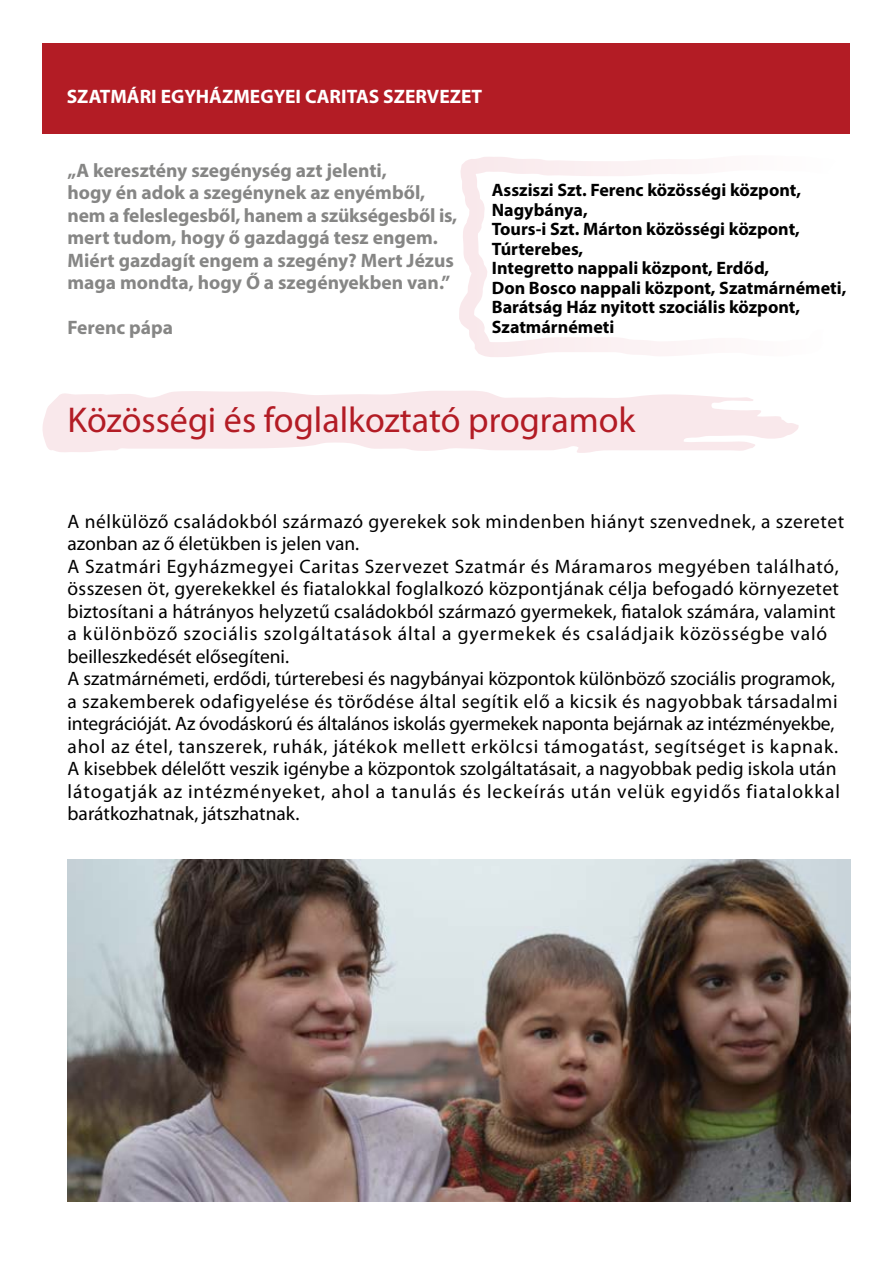
<style>
.page{position:relative;width:893px;height:1263px;background:#fff}
.page>*{position:absolute;margin:0;border:0;box-sizing:border-box;transform-origin:0 0}
.t1{font:36px "Myriad Pro";color:#b31c25}
.t2{font:19.5px/22.5px "Myriad Pro";letter-spacing:.02em;color:#000}
.t3{font:700 19.5px/22.5px "Myriad Pro";color:#868685}
.t4{font:700 19.5px "Myriad Pro";color:#fff}
.t5{font:700 18px/19.5px "Myriad Pro";color:#000}
</style>
<div class="page">
<svg style="left:42px;top:391px;width:757px;height:62px;fill:#f9e8eb"></svg>
<img style="left:68px;top:859px;width:782px;height:343px">
<div style="left:43px;top:43px;width:807px;height:91px;background:#b31c25"></div>
<svg style="left:459px;top:157px;width:217px;height:200px"></svg>
<p class="t4" style="left:67px;top:83px;width:417px">SZATMÁRI EGYHÁZMEGYEI CARITAS SZERVEZET</p>
<p class="t3" style="left:68px;top:158px;width:391px">„A keresztény szegénység azt jelenti,<br>hogy én adok a szegénynek az enyémből, nem a feleslegesből, hanem a szükségesből is, mert tudom, hogy ő gazdaggá tesz engem.<br>Miért gazdagít engem a szegény? Mert Jézus maga mondta, hogy Ő a szegényekben van.”</p>
<p class="t3" style="left:68px;top:316px;width:107px">Ferenc pápa</p>
<p class="t5" style="left:492px;top:180px;width:356px">Assziszi Szt. Ferenc közösségi központ,<br>Nagybánya,<br>Tours-i Szt. Márton közösségi központ,<br>Túrterebes,<br>Integretto nappali központ, Erdőd,<br>Don Bosco nappali központ, Szatmárnémeti,<br>Barátság Ház nyitott szociális központ,<br>Szatmárnémeti</p>
<h1 class="t1" style="left:68px;top:398px;width:569px">Közösségi és foglalkoztató programok</h1>
<p class="t2" style="left:68px;top:510px;width:778px">A nélkülöző családokból származó gyerekek sok mindenben hiányt szenvednek, a szeretet azonban az ő életükben is jelen van.<br>A Szatmári Egyházmegyei Caritas Szervezet Szatmár és Máramaros megyében található, összesen öt, gyerekekkel és fiatalokkal foglalkozó központjának célja befogadó környezetet biztosítani a hátrányos helyzetű családokból származó gyermekek, fiatalok számára, valamint a különböző szociális szolgáltatások által a gyermekek és családjaik közösségbe való beilleszkedését elősegíteni.<br>A szatmárnémeti, erdődi, túrterebesi és nagybányai központok különböző szociális programok, a szakemberek odafigyelése és törődése által segítik elő a kicsik és nagyobbak társadalmi integrációját. Az óvodáskorú és általános iskolás gyermekek naponta bejárnak az intézményekbe, ahol az étel, tanszerek, ruhák, játékok mellett erkölcsi támogatást, segítséget is kapnak.<br>A kisebbek délelőtt veszik igénybe a központok szolgáltatásait, a nagyobbak pedig iskola után látogatják az intézményeket, ahol a tanulás és leckeírás után velük egyidős fiatalokkal barátkozhatnak, játszhatnak.</p>
</div>
